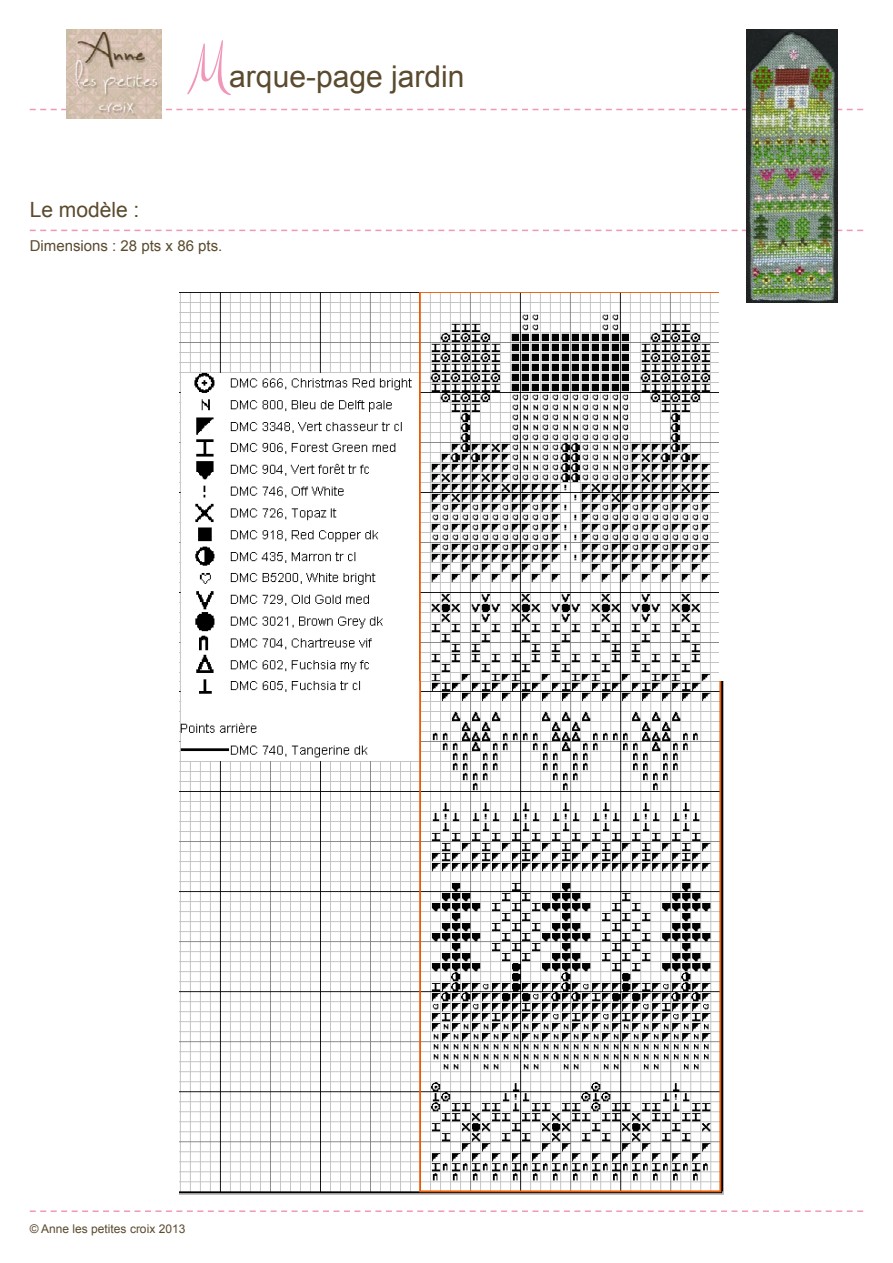
<style>
.page{position:relative;width:893px;height:1263px;background:#fff}
.page>*{position:absolute;margin:0;border:0;box-sizing:border-box;transform-origin:0 0}
.t1{font:30px "Arial";color:#5a4a2e}
.t2{font:21px "Arial";color:#5a4a2e}
.t3{font:15px "Arial";color:#5a4a2e}
.t4{font:12px "Arial";color:#5a4a2e}
.s1{font-family:"Clicker Script";font-size:63px;color:#f198ba}
</style>
<div class="page">
<svg style="left:30px;top:230px;width:833px;height:1px"></svg>
<svg style="left:30px;top:109px;width:833px;height:1px"></svg>
<svg style="left:30px;top:1210px;width:833px;height:2px"></svg>
<img style="left:67px;top:30px;width:95px;height:89px">
<img style="left:746px;top:30px;width:92px;height:273px">
<img style="left:180px;top:292px;width:539px;height:390px">
<img style="left:180px;top:682px;width:543px;height:512px">
<h1 class="t1" style="left:187px;top:56px;width:279px"><span class="s1">M</span>arque-page jardin</h1>
<h2 class="t2" style="left:30px;top:195px;width:111px">Le modèle :</h2>
<p class="t3" style="left:30px;top:236px;width:194px">Dimensions : 28 pts x 86 pts.</p>
<p class="t4" style="left:30px;top:1220px;width:157px">© Anne les petites croix 2013</p>
</div>
